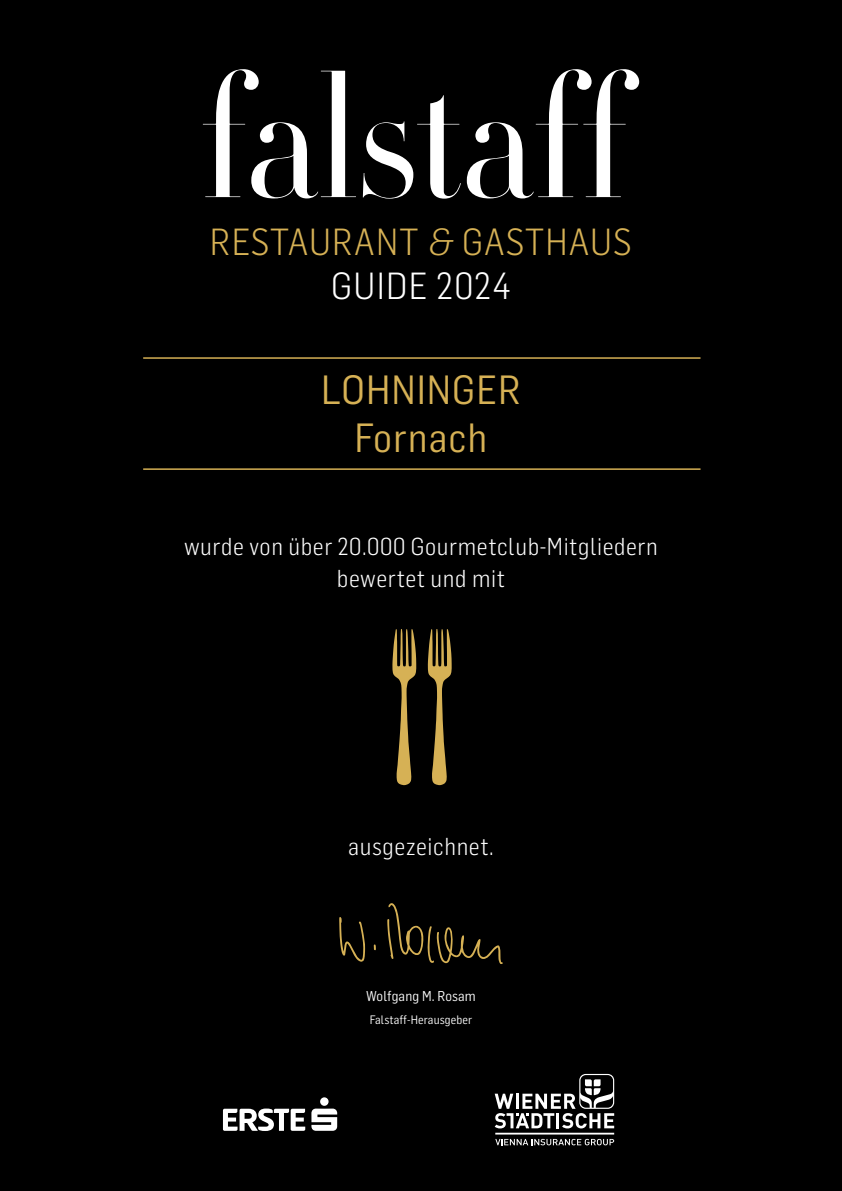
<style>
.page{position:relative;width:842px;height:1191px;background:#000}
.page>*{position:absolute;margin:0;border:0;box-sizing:border-box;transform-origin:0 0}
.t1{font:40px/48px "Flama Semicondensed";letter-spacing:.025em;color:#d6b155;text-align:center}
.t2{font:300 37px/43.9px "Flama Semicondensed";letter-spacing:.035em;color:#d6b155;text-align:center}
.t3{font:300 24px/31.5px "Flama Semicondensed";letter-spacing:.025em;color:#fff;text-align:center}
.t4{font:14px "Flama Semicondensed";letter-spacing:.01em;color:#fff}
.t5{font:12px "Flama Semicondensed";letter-spacing:.01em;color:#fff}
.s1{font-family:"Flama";font-style:italic}
.s2{color:#fff}
</style>
<div class="page">
<svg style="left:203px;top:69px;width:436px;height:130px;fill:#000"></svg>
<hr style="left:143px;top:357px;width:557px;height:2px;background:#d6b155">
<hr style="left:143px;top:468px;width:557px;height:2px;background:#d6b155">
<hr style="left:495px;top:1132px;width:119px;height:2px;background:#fff">
<svg style="left:495px;top:1138px;width:119px;height:7px"></svg>
<svg style="left:495px;top:1074px;width:119px;height:54px"></svg>
<svg style="left:223px;top:1108px;width:82px;height:23px"></svg>
<svg style="left:311px;top:1108px;width:26px;height:22px"></svg>
<div style="left:320px;top:1097px;width:9px;height:8px;background:#fff;border-radius:50%"></div>
<svg style="left:339px;top:917px;width:26px;height:44px"></svg>
<svg style="left:374px;top:944px;width:2px;height:6px"></svg>
<svg style="left:387px;top:903px;width:116px;height:61px;background:#181409"></svg>
<div style="left:392px;top:627px;width:24px;height:158px;background:#000"></div>
<div style="left:428px;top:627px;width:24px;height:158px;background:#000"></div>
<h2 class="t2" style="left:210px;top:218px;width:424px">RESTAURANT <span class="s1">&amp;</span> GASTHAUS<br><span class="s2">GUIDE 2024</span></h2>
<h1 class="t1" style="left:321px;top:364px;width:201px">LOHNINGER<br>Fornach</h1>
<p class="t3" style="left:184px;top:530px;width:475px">wurde von über 20.000 Gourmetclub-Mitgliedern bewertet und mit</p>
<p class="t3" style="left:348px;top:829px;width:147px">ausgezeichnet.</p>
<p class="t4" style="left:366px;top:987px;width:111px">Wolfgang M. Rosam</p>
<p class="t5" style="left:370px;top:1011px;width:104px">Falstaff-Herausgeber</p>
</div>
